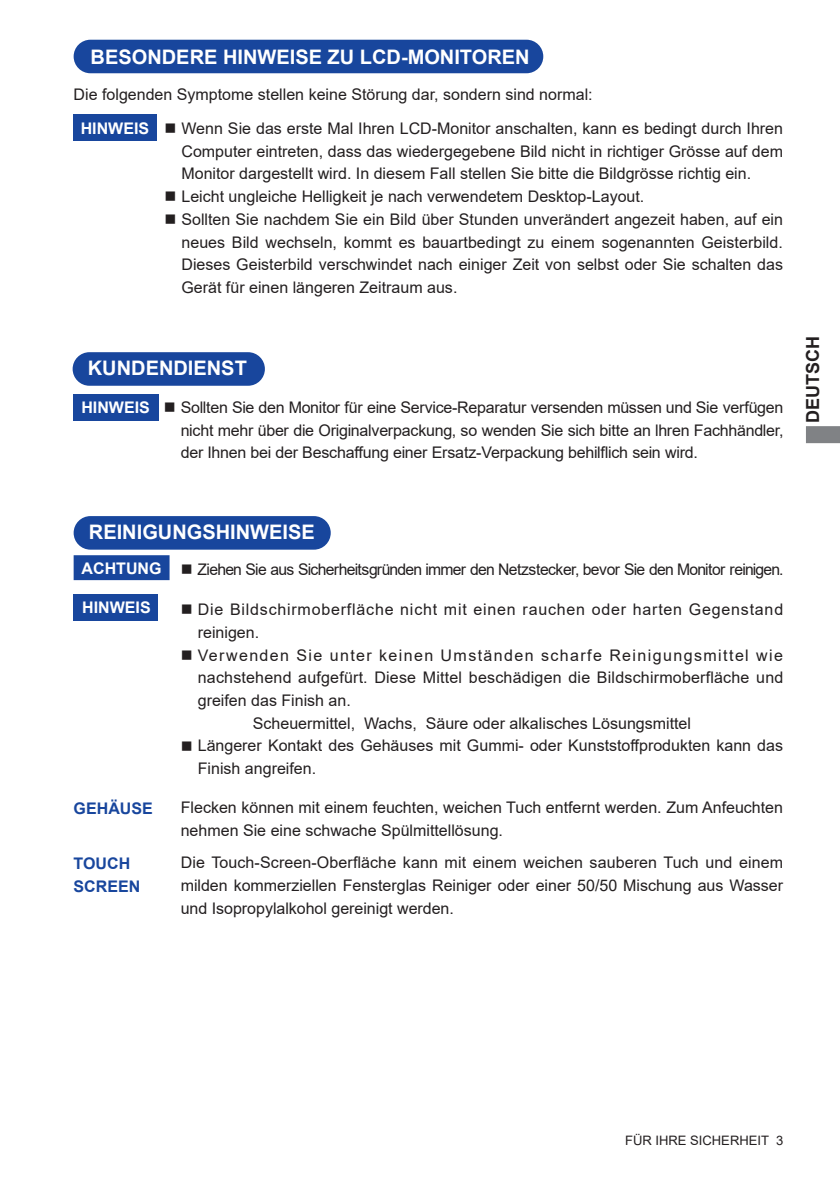
<style>
.page{position:relative;width:840px;height:1191px;background:#fff}
.page>*{position:absolute;margin:0;border:0;box-sizing:border-box;transform-origin:0 0}
.t1{font:700 20px "Arial";color:#fff}
.t2{font:700 18px "Arial";color:#231f20}
.t3{font:16px/22.6px "Arial";color:#231f20;text-align:justify}
.t4{font:16px "Arial";letter-spacing:-.045em;color:#231f20}
.t5{font:16px/22.6px "Arial";letter-spacing:.05em;color:#231f20}
.t6{font:16px "Arial";letter-spacing:.09em;color:#231f20}
.t7{font:700 16px "Arial";color:#fff}
.t8{font:700 16px/22.6px "Arial";color:#18469d}
.t9{font:13px "Arial";color:#231f20}
.s1{font-weight:700;color:#fff}
</style>
<div class="page">
<svg style="left:806px;top:426px;width:33px;height:17px"></svg>
<div style="left:74px;top:353px;width:190px;height:32px;background:#18469d;border-radius:16px"></div>
<div style="left:73px;top:352px;width:192px;height:34px;border:2px solid #18469d;border-radius:16px"></div>
<div style="left:74px;top:395px;width:85px;height:26px;background:#18469d"></div>
<div style="left:75px;top:41px;width:467px;height:31px;background:#18469d;border-radius:16px"></div>
<div style="left:74px;top:40px;width:469px;height:33px;border:2px solid #18469d;border-radius:16px"></div>
<div style="left:74px;top:114px;width:83px;height:26px;background:#18469d"></div>
<div style="left:75px;top:517px;width:254px;height:31px;background:#18469d;border-radius:16px"></div>
<div style="left:74px;top:516px;width:256px;height:33px;border:2px solid #18469d;border-radius:16px"></div>
<div style="left:74px;top:555px;width:95px;height:25px;background:#18469d;border:2px solid #18469d"></div>
<div style="left:74px;top:594px;width:83px;height:26px;background:#18469d"></div>
<p class="t1" style="left:91px;top:43px;width:440px">BESONDERE HINWEISE ZU LCD-MONITOREN</p>
<p class="t3" style="left:74px;top:83px;width:520px">Die folgenden Symptome stellen keine Störung dar, sondern sind normal:</p>
<p class="t7" style="left:81px;top:117px;width:70px">HINWEIS</p>
<p class="t3" style="left:181px;top:117px;width:602px;text-indent:-17px">■ Wenn Sie das erste Mal Ihren LCD-Monitor anschalten, kann es bedingt durch Ihren Computer eintreten, dass das wiedergegebene Bild nicht in richtiger Grösse auf dem Monitor dargestellt wird. In diesem Fall stellen Sie bitte die Bildgrösse richtig ein.</p>
<p class="t3" style="left:164px;top:185px;width:481px">■ Leicht ungleiche Helligkeit je nach verwendetem Desktop-Layout.</p>
<p class="t3" style="left:181px;top:208px;width:602px;text-indent:-17px">■ Sollten Sie nachdem Sie ein Bild über Stunden unverändert angezeit haben, auf ein neues Bild wechseln, kommt es bauartbedingt zu einem sogenannten Geisterbild.<br>Dieses Geisterbild verschwindet nach einiger Zeit von selbst oder Sie schalten das Gerät für einen längeren Zeitraum aus.</p>
<p class="t1" style="left:88px;top:354px;width:160px">KUNDENDIENST</p>
<p class="t7" style="left:81px;top:396px;width:70px">HINWEIS</p>
<p class="t3" style="left:181px;top:396px;width:604px;text-indent:-17px">■ Sollten Sie den Monitor für eine Service-Reparatur versenden müssen und Sie verfügen nicht mehr über die Originalverpackung, so wenden Sie sich bitte an lhren Fachhändler, der Ihnen bei der Beschaffung einer Ersatz-Verpackung behilflich sein wird.</p>
<p class="t2" style="left:799px;top:422px;width:88px;rotate:-90deg">DEUTSCH</p>
<p class="t1" style="left:89px;top:518px;width:227px">REINIGUNGSHINWEISE</p>
<p class="t4" style="left:81px;top:558px;width:703px"><span class="s1">ACHTUNG</span> ■ Ziehen Sie aus Sicherheitsgründen immer den Netzstecker, bevor Sie den Monitor reinigen.</p>
<p class="t7" style="left:82px;top:596px;width:70px">HINWEIS</p>
<p class="t5" style="left:198px;top:598px;width:586px;text-indent:-17px">■ Die Bildschirmoberfläche nicht mit einen rauchen oder harten Gegenstand reinigen.</p>
<p class="t6" style="left:181px;top:644px;width:603px">■ Verwenden Sie unter keinen Umständen scharfe Reinigungsmittel wie</p>
<p class="t3" style="left:198px;top:666px;width:586px">nachstehend aufgefürt. Diese Mittel beschädigen die Bildschirmoberfläche und</p>
<p class="t3" style="left:198px;top:689px;width:154px">greifen das Finish an.</p>
<p class="t3" style="left:253px;top:711px;width:439px">Scheuermittel, Wachs, Säure oder alkalisches Lösungsmittel</p>
<p class="t3" style="left:198px;top:734px;width:586px;text-indent:-17px">■ Längerer Kontakt des Gehäuses mit Gummi- oder Kunststoffprodukten kann das<br>Finish angreifen.</p>
<p class="t8" style="left:74px;top:797px;width:81px">GEHÄUSE</p>
<p class="t3" style="left:181px;top:796px;width:603px">Flecken können mit einem feuchten, weichen Tuch entfernt werden. Zum Anfeuchten nehmen Sie eine schwache Spülmittellösung.</p>
<p class="t8" style="left:74px;top:852px;width:68px">TOUCH<br>SCREEN</p>
<p class="t3" style="left:181px;top:851px;width:603px">Die Touch-Screen-Oberfläche kann mit einem weichen sauberen Tuch und einem milden kommerziellen Fensterglas Reiniger oder einer 50/50 Mischung aus Wasser und Isopropylalkohol gereinigt werden.</p>
<p class="t9" style="left:624px;top:1131px;width:159px">FÜR IHRE SICHERHEIT 3</p>
</div>
